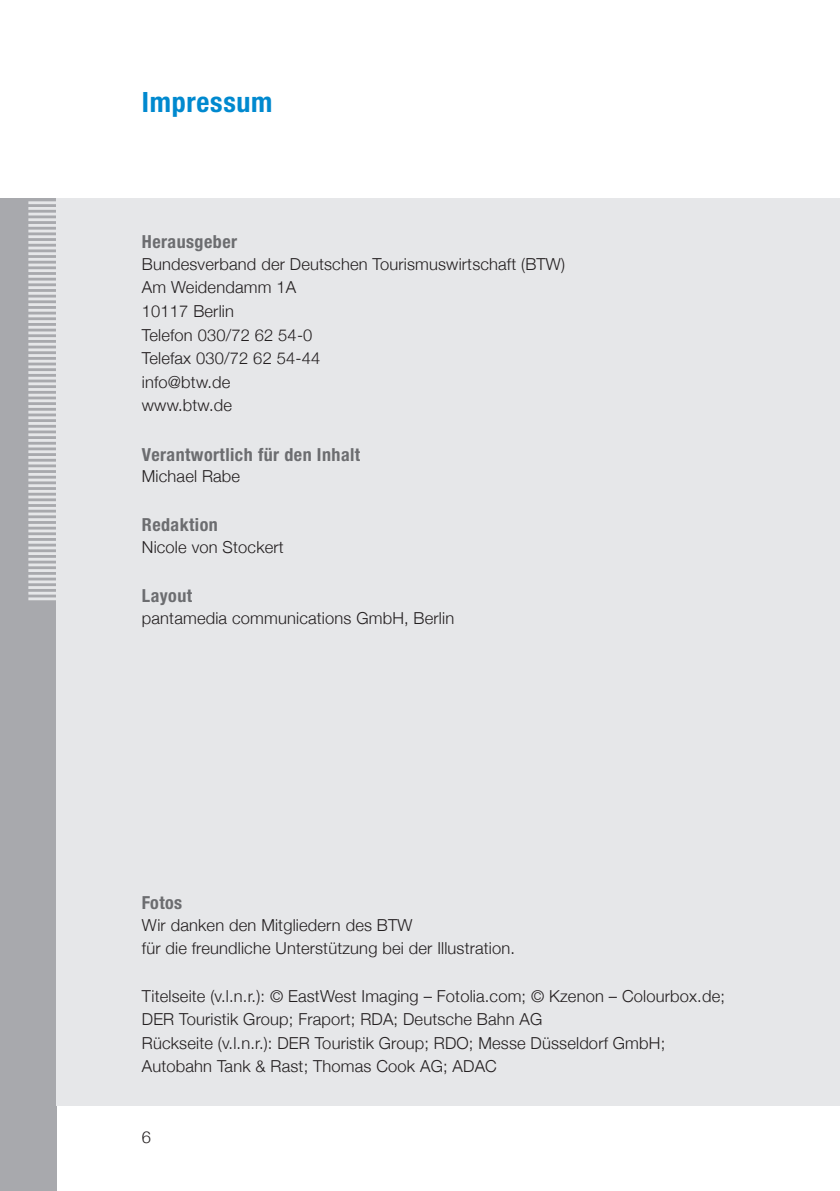
<style>
.page{position:relative;width:840px;height:1191px;background:#fff}
.page>*{position:absolute;margin:0;border:0;box-sizing:border-box;transform-origin:0 0}
.t1{font:700 condensed 28px "Helvetica Neue";letter-spacing:.025em;color:#0089cf}
.t2{font:700 condensed 18px "Helvetica Neue";letter-spacing:.025em;color:#6c6d70}
.t3{font:300 16.4px/23.6px "Helvetica Neue";letter-spacing:.01em;color:#231f20}
</style>
<div class="page">
<img style="left:839px;top:198px;width:1px;height:908px">
<div style="left:0;top:198px;width:57px;height:993px;background:#a8a9ad"></div>
<div style="left:57px;top:198px;width:782px;height:908px;background:#e6e7e9"></div>
<hr style="left:28px;top:597px;width:29px;height:3px;background:#e6e7e9">
<hr style="left:28px;top:592px;width:29px;height:2px;background:#e6e7e9">
<hr style="left:28px;top:586px;width:29px;height:3px;background:#e6e7e9">
<hr style="left:28px;top:580px;width:29px;height:3px;background:#e6e7e9">
<hr style="left:28px;top:575px;width:29px;height:2px;background:#e6e7e9">
<hr style="left:28px;top:569px;width:29px;height:3px;background:#e6e7e9">
<hr style="left:28px;top:563px;width:29px;height:3px;background:#e6e7e9">
<hr style="left:28px;top:558px;width:29px;height:2px;background:#e6e7e9">
<hr style="left:28px;top:552px;width:29px;height:3px;background:#e6e7e9">
<hr style="left:28px;top:546px;width:29px;height:3px;background:#e6e7e9">
<hr style="left:28px;top:541px;width:29px;height:2px;background:#e6e7e9">
<hr style="left:28px;top:535px;width:29px;height:3px;background:#e6e7e9">
<hr style="left:28px;top:529px;width:29px;height:3px;background:#e6e7e9">
<hr style="left:28px;top:524px;width:29px;height:3px;background:#e6e7e9">
<hr style="left:28px;top:518px;width:29px;height:3px;background:#e6e7e9">
<hr style="left:28px;top:512px;width:29px;height:3px;background:#e6e7e9">
<hr style="left:28px;top:507px;width:29px;height:3px;background:#e6e7e9">
<hr style="left:28px;top:501px;width:29px;height:3px;background:#e6e7e9">
<hr style="left:28px;top:495px;width:29px;height:3px;background:#e6e7e9">
<hr style="left:28px;top:490px;width:29px;height:3px;background:#e6e7e9">
<hr style="left:28px;top:484px;width:29px;height:3px;background:#e6e7e9">
<hr style="left:28px;top:478px;width:29px;height:3px;background:#e6e7e9">
<hr style="left:28px;top:473px;width:29px;height:3px;background:#e6e7e9">
<hr style="left:28px;top:467px;width:29px;height:3px;background:#e6e7e9">
<hr style="left:28px;top:461px;width:29px;height:3px;background:#e6e7e9">
<hr style="left:28px;top:456px;width:29px;height:3px;background:#e6e7e9">
<hr style="left:28px;top:450px;width:29px;height:3px;background:#e6e7e9">
<hr style="left:28px;top:444px;width:29px;height:3px;background:#e6e7e9">
<hr style="left:28px;top:439px;width:29px;height:3px;background:#e6e7e9">
<hr style="left:28px;top:433px;width:29px;height:3px;background:#e6e7e9">
<hr style="left:28px;top:428px;width:29px;height:2px;background:#e6e7e9">
<hr style="left:28px;top:422px;width:29px;height:3px;background:#e6e7e9">
<hr style="left:28px;top:416px;width:29px;height:3px;background:#e6e7e9">
<hr style="left:28px;top:411px;width:29px;height:2px;background:#e6e7e9">
<hr style="left:28px;top:405px;width:29px;height:3px;background:#e6e7e9">
<hr style="left:28px;top:399px;width:29px;height:3px;background:#e6e7e9">
<hr style="left:28px;top:394px;width:29px;height:2px;background:#e6e7e9">
<hr style="left:28px;top:388px;width:29px;height:3px;background:#e6e7e9">
<hr style="left:28px;top:382px;width:29px;height:3px;background:#e6e7e9">
<hr style="left:28px;top:377px;width:29px;height:2px;background:#e6e7e9">
<hr style="left:28px;top:371px;width:29px;height:3px;background:#e6e7e9">
<hr style="left:28px;top:365px;width:29px;height:3px;background:#e6e7e9">
<hr style="left:28px;top:360px;width:29px;height:2px;background:#e6e7e9">
<hr style="left:28px;top:354px;width:29px;height:3px;background:#e6e7e9">
<hr style="left:28px;top:348px;width:29px;height:3px;background:#e6e7e9">
<hr style="left:28px;top:343px;width:29px;height:3px;background:#e6e7e9">
<hr style="left:28px;top:337px;width:29px;height:3px;background:#e6e7e9">
<hr style="left:28px;top:331px;width:29px;height:3px;background:#e6e7e9">
<hr style="left:28px;top:326px;width:29px;height:3px;background:#e6e7e9">
<hr style="left:28px;top:320px;width:29px;height:3px;background:#e6e7e9">
<hr style="left:28px;top:314px;width:29px;height:3px;background:#e6e7e9">
<hr style="left:28px;top:309px;width:29px;height:3px;background:#e6e7e9">
<hr style="left:28px;top:303px;width:29px;height:3px;background:#e6e7e9">
<hr style="left:28px;top:297px;width:29px;height:3px;background:#e6e7e9">
<hr style="left:28px;top:292px;width:29px;height:3px;background:#e6e7e9">
<hr style="left:28px;top:286px;width:29px;height:3px;background:#e6e7e9">
<hr style="left:28px;top:280px;width:29px;height:3px;background:#e6e7e9">
<hr style="left:28px;top:275px;width:29px;height:3px;background:#e6e7e9">
<hr style="left:28px;top:269px;width:29px;height:3px;background:#e6e7e9">
<hr style="left:28px;top:263px;width:29px;height:3px;background:#e6e7e9">
<hr style="left:28px;top:258px;width:29px;height:3px;background:#e6e7e9">
<hr style="left:28px;top:252px;width:29px;height:3px;background:#e6e7e9">
<hr style="left:28px;top:247px;width:29px;height:2px;background:#e6e7e9">
<hr style="left:28px;top:241px;width:29px;height:3px;background:#e6e7e9">
<hr style="left:28px;top:235px;width:29px;height:3px;background:#e6e7e9">
<hr style="left:28px;top:230px;width:29px;height:2px;background:#e6e7e9">
<hr style="left:28px;top:224px;width:29px;height:3px;background:#e6e7e9">
<hr style="left:28px;top:218px;width:29px;height:3px;background:#e6e7e9">
<hr style="left:28px;top:213px;width:29px;height:2px;background:#e6e7e9">
<hr style="left:28px;top:207px;width:29px;height:3px;background:#e6e7e9">
<hr style="left:28px;top:201px;width:29px;height:3px;background:#e6e7e9">
<h1 class="t1" style="left:142px;top:79px;width:132px">Impressum</h1>
<p class="t2" style="left:142px;top:227px;width:97px">Herausgeber</p>
<p class="t3" style="left:142px;top:252px;width:424px">Bundesverband der Deutschen Tourismuswirtschaft (BTW)<br>Am Weidendamm 1A<br>10117 Berlin<br>Telefon 030/72 62 54-0<br>Telefax 030/72 62 54-44<br>info@btw.de<br>www.btw.de</p>
<p class="t2" style="left:142px;top:439px;width:220px">Verantwortlich für den Inhalt</p>
<p class="t3" style="left:142px;top:464px;width:100px">Michael Rabe</p>
<p class="t2" style="left:142px;top:510px;width:77px">Redaktion</p>
<p class="t3" style="left:142px;top:535px;width:143px">Nicole von Stockert</p>
<p class="t2" style="left:142px;top:581px;width:52px">Layout</p>
<p class="t3" style="left:142px;top:606px;width:314px">pantamedia communications GmbH, Berlin</p>
<p class="t2" style="left:142px;top:888px;width:42px">Fotos</p>
<p class="t3" style="left:142px;top:912px;width:374px">Wir danken den Mitgliedern des BTW<br>für die freundliche Unterstützung bei der Illustration.</p>
<p class="t3" style="left:142px;top:983px;width:584px">Titelseite (v.l.n.r.): © EastWest Imaging – Fotolia.com; © Kzenon – Colourbox.de; DER Touristik Group; Fraport; RDA; Deutsche Bahn AG<br>Rückseite (v.l.n.r.): DER Touristik Group; RDO; Messe Düsseldorf GmbH; Autobahn Tank &amp; Rast; Thomas Cook AG; ADAC</p>
<p class="t3" style="left:142px;top:1125px;width:11px">6</p>
</div>
